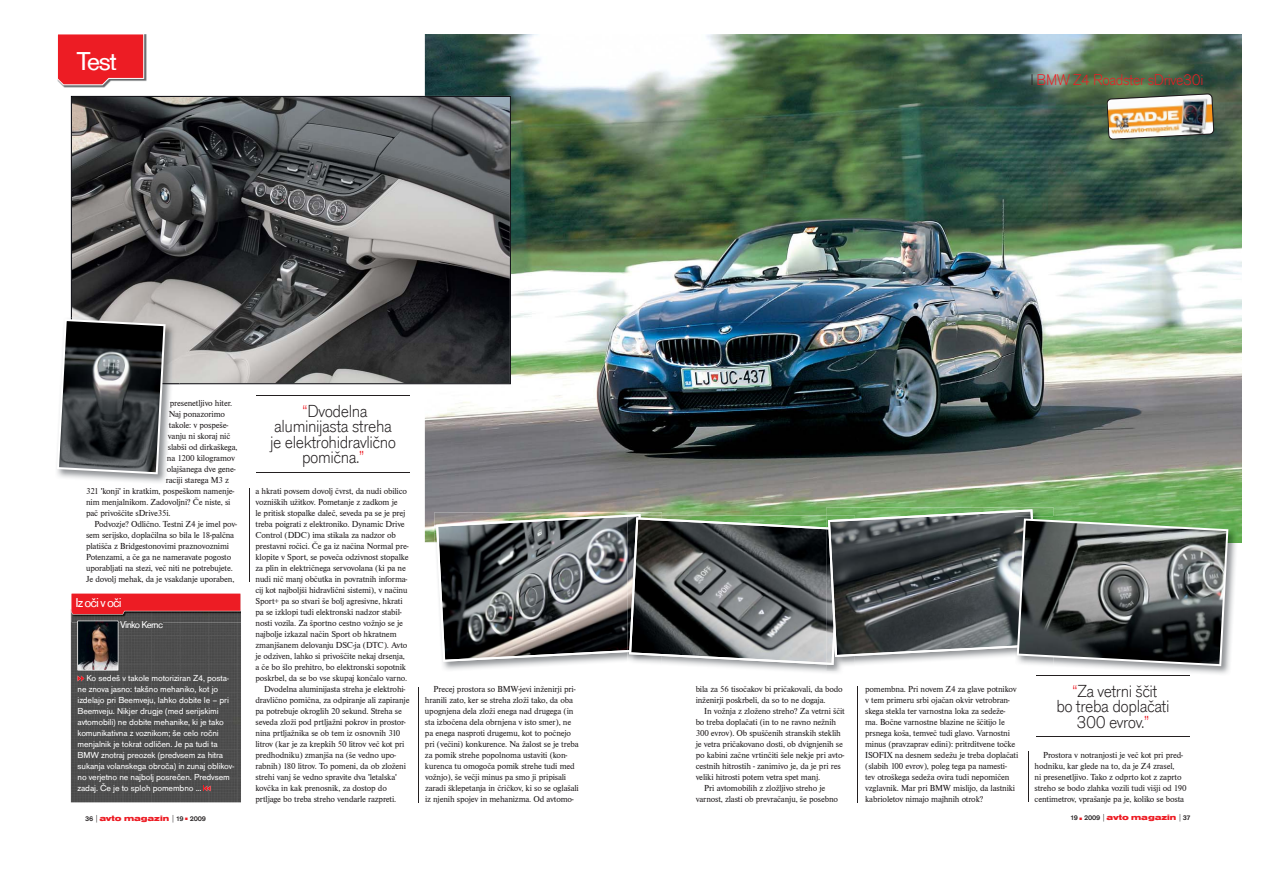
<style>
.page{position:relative;width:1276px;height:879px;background:#fff}
.page>*{position:absolute;margin:0;border:0;box-sizing:border-box;transform-origin:0 0}
.t1{font:26.7px "Accius T";color:#fff}
.t2{font:18px/15.5px "Accius T Ligh";letter-spacing:-.025em;color:#231f20;text-align:center}
.t3{font:16px "Accius T Ligh";letter-spacing:-.025em;color:#ed1c24}
.t4{font:13.3px "Accius T";letter-spacing:-.07em;color:#fff}
.t5{font:10.2px "Accius T";letter-spacing:-.07em;color:#fff}
.t6{font:9px/11px "Nimbus Rom D";letter-spacing:-.02em;color:#231f20}
.t7{font:9px/11px "Accius T";letter-spacing:-.015em;color:#fff}
.t8{font:8px "Nimbus San D Blac Exte";color:#ed1c24}
.s1{color:#231f20}
.s2{font-family:"Accius T";font-weight:500;font-size:7px;color:#231f20}
.s3{font-family:"Accius T Ligh";font-size:9px;color:#231f20}
.s4{color:#ed1c24}
</style>
<div class="page">
<img style="left:62px;top:34px;width:85px;height:54px">
<svg style="left:57px;top:34px;width:87px;height:51px;background:#eb2f37"></svg>
<img style="left:425px;top:34px;width:817px;height:508px">
<svg style="left:71px;top:96px;width:440px;height:288px;background:#5a5a5b"></svg>
<div style="left:71px;top:614px;width:170px;height:188px;background:#4e4e4e"></div>
<svg style="left:78px;top:622px;width:40px;height:59px;background:#4a4241"></svg>
<svg style="left:204px;top:785px;width:7px;height:6px"></svg>
<img style="left:72px;top:614px;width:169px;height:8px">
<img style="left:120px;top:621px;width:43px;height:1px">
<svg style="left:71px;top:593px;width:170px;height:21px;background:#dc282f"></svg>
<img style="left:826px;top:507px;width:227px;height:2px">
<img style="left:826px;top:666px;width:19px;height:5px">
<img style="left:1076px;top:542px;width:166px;height:134px">
<img style="left:1228px;top:517px;width:14px;height:25px">
<svg style="left:436px;top:509px;width:792px;height:157px;background:#626865"></svg>
<img style="left:58px;top:317px;width:108px;height:166px">
<img style="left:71px;top:317px;width:109px;height:2px">
<svg style="left:57px;top:319px;width:123px;height:155px;background:#5d6061"></svg>
<hr style="left:256px;top:395px;width:154px;height:1px;background:#231f20">
<hr style="left:256px;top:472px;width:154px;height:1px;background:#231f20">
<hr style="left:1036px;top:675px;width:153px;height:1px;background:#231f20">
<hr style="left:1036px;top:736px;width:153px;height:1px;background:#231f20">
<hr style="left:249px;top:489px;width:1px;height:93px;background:#231f20">
<hr style="left:418px;top:686px;width:1px;height:116px;background:#231f20">
<hr style="left:857px;top:686px;width:1px;height:116px;background:#231f20">
<hr style="left:1028px;top:751px;width:1px;height:51px;background:#231f20">
<img style="left:1106px;top:93px;width:109px;height:47px">
<h1 class="t1" style="left:77px;top:45px;width:42px">Test</h1>
<h3 class="t3" style="left:1030px;top:70px;width:175px"><span class="s1">I</span> BMW Z4 Roadster sDrive30i</h3>
<p class="t6" style="left:170px;top:397px;width:64px">presenetljivo hiter.</p>
<p class="t6" style="left:169px;top:408px;width:58px">Naj ponazorimo</p>
<p class="t6" style="left:169px;top:419px;width:61px">takole: v pospeše-</p>
<p class="t6" style="left:168px;top:430px;width:64px">vanju ni skoraj nič</p>
<p class="t6" style="left:168px;top:441px;width:71px">slabši od dirkaškega,</p>
<p class="t6" style="left:167px;top:452px;width:70px">na 1200 kilogramov</p>
<p class="t6" style="left:167px;top:463px;width:70px">olajšanega dve gene-</p>
<p class="t6" style="left:166px;top:474px;width:65px">raciji starega M3 z</p>
<p class="t6" style="left:106px;top:485px;width:130px">on n rat m, pospeškom namenje-</p>
<p class="t6" style="left:86px;top:496px;width:146px">nim menjalnikom. Zadovoljni? Če niste, si</p>
<p class="t6" style="left:86px;top:507px;width:86px">pač privoščite sDrive35i.</p>
<p class="t6" style="left:95px;top:518px;width:144px">Podvozje? Odlično. Testni Z4 je imel pov-</p>
<p class="t6" style="left:86px;top:529px;width:150px">sem serijsko, doplačilna so bila le 18-palčna</p>
<p class="t6" style="left:86px;top:540px;width:145px">platišča z Bridgestonovimi praznovoznimi</p>
<p class="t6" style="left:86px;top:551px;width:147px">Potenzami, a če ga ne nameravate pogosto</p>
<p class="t6" style="left:86px;top:562px;width:148px">uporabljati na stezi, več niti ne potrebujete.</p>
<p class="t6" style="left:86px;top:573px;width:150px">Je dovolj mehak, da je vsakdanje uporaben,</p>
<p class="t6" style="left:86px;top:485px;width:67px">321 'k ji' i k ki</p>
<h3 class="t4" style="left:75px;top:594px;width:48px">Iz oči v oči</h3>
<p class="t5" style="left:120px;top:619px;width:29px">Vik K</p>
<p class="t5" style="left:127px;top:619px;width:38px">n o ernc</p>
<p class="t7" style="left:78px;top:673px;width:158px;text-indent:9px">Ko sedeš v takole motoriziran Z4, posta&shy;ne znova jasno: takšno mehaniko, kot jo izdelajo pri Beemveju, lahko dobite le – pri Beemveju. Nikjer drugje (med serijskimi avtomobili) ne dobite mehanike, ki je tako komunikativna z voznikom; še celo ročni menjalnik je tokrat odličen. Je pa tudi ta BMW znotraj preozek (predvsem za hitra sukanja volanskega obroča) in zunaj oblikov&shy;no verjetno ne najbolj posrečen. Predvsem zadaj. Če je to sploh pomembno ...</p>
<p class="t8" style="left:85px;top:814px;width:122px"><span class="s2">36</span> <span class="s3">|</span>avto maga zin <span class="s3">|</span> <span class="s2">19</span> ■ <span class="s2">2009</span></p>
<h2 class="t2" style="left:270px;top:403px;width:128px"><span class="s4">“</span>Dvodelna aluminijasta streha je elektrohidravlično pomična.<span class="s4">”</span></h2>
<p class="t6" style="left:255px;top:485px;width:153px">a hkrati povsem dovolj čvrst, da nudi obilico</p>
<p class="t6" style="left:255px;top:496px;width:144px">vozniških užitkov. Pometanje z zadkom je</p>
<p class="t6" style="left:255px;top:507px;width:151px">le pritisk stopalke daleč, seveda pa se je prej</p>
<p class="t6" style="left:255px;top:518px;width:151px">treba poigrati z elektroniko. Dynamic Drive</p>
<p class="t6" style="left:255px;top:529px;width:142px">Control (DDC) ima stikala za nadzor ob</p>
<p class="t6" style="left:255px;top:540px;width:154px">prestavni ročici. Če ga iz načina Normal pre-</p>
<p class="t6" style="left:255px;top:551px;width:155px">klopite v Sport, se poveča odzivnost stopalke</p>
<p class="t6" style="left:255px;top:562px;width:152px">za plin in električnega servovolana (ki pa ne</p>
<p class="t6" style="left:255px;top:573px;width:153px">nudi nič manj občutka in povratnih informa-</p>
<p class="t6" style="left:255px;top:584px;width:154px">cij kot najboljši hidravlični sistemi), v načinu</p>
<p class="t6" style="left:255px;top:595px;width:149px">Sport+ pa so stvari še bolj agresivne, hkrati</p>
<p class="t6" style="left:255px;top:606px;width:148px">pa se izklopi tudi elektronski nadzor stabil-</p>
<p class="t6" style="left:255px;top:617px;width:149px">nosti vozila. Za športno cestno vožnjo se je</p>
<p class="t6" style="left:255px;top:628px;width:143px">najbolje izkazal način Sport ob hkratnem</p>
<p class="t6" style="left:255px;top:639px;width:153px">zmanjšanem delovanju DSC-ja (DTC). Avto</p>
<p class="t6" style="left:255px;top:650px;width:151px">je odziven, lahko si privoščite nekaj drsenja,</p>
<p class="t6" style="left:255px;top:661px;width:152px">a če bo šlo prehitro, bo elektronski sopotnik</p>
<p class="t6" style="left:255px;top:672px;width:153px">poskrbel, da se bo vse skupaj končalo varno.</p>
<p class="t6" style="left:264px;top:683px;width:143px">Dvodelna aluminijasta streha je elektrohi-</p>
<p class="t6" style="left:255px;top:694px;width:156px">dravlično pomična, za odpiranje ali zapiranje</p>
<p class="t6" style="left:255px;top:705px;width:148px">pa potrebuje okroglih 20 sekund. Streha se</p>
<p class="t6" style="left:255px;top:716px;width:152px">seveda zloži pod prtljažni pokrov in prostor-</p>
<p class="t6" style="left:255px;top:727px;width:146px">nina prtljažnika se ob tem iz osnovnih 310</p>
<p class="t6" style="left:255px;top:738px;width:151px">litrov (kar je za krepkih 50 litrov več kot pri</p>
<p class="t6" style="left:255px;top:749px;width:142px">predhodniku) zmanjša na (še vedno upo-</p>
<p class="t6" style="left:255px;top:760px;width:152px">rabnih) 180 litrov. To pomeni, da ob zloženi</p>
<p class="t6" style="left:255px;top:771px;width:143px">strehi vanj še vedno spravite dva 'letalska'</p>
<p class="t6" style="left:255px;top:782px;width:133px">kovčka in kak prenosnik, za dostop do</p>
<p class="t6" style="left:255px;top:793px;width:142px">prtljage bo treba streho vendarle razpreti.</p>
<p class="t6" style="left:425px;top:683px;width:155px;text-indent:9px">Precej prostora so BMW-jevi inženirji pri&shy;hranili zato, ker se streha zloži tako, da oba upognjena dela zloži enega nad drugega (in sta izbočena dela obrnjena v isto smer), ne pa enega nasproti drugemu, kot to počnejo pri (večini) konkurence. Na žalost se je treba za pomik strehe popolnoma ustaviti (kon&shy;kurenca tu omogoča pomik strehe tudi med vožnjo), še večji minus pa smo ji pripisali zaradi šklepetanja in čričkov, ki so se oglašali iz njenih spojev in mehanizma. Od avtomo-</p>
<p class="t6" style="left:695px;top:683px;width:149px">bila za 56 tisočakov bi pričakovali, da bodo inženirji poskrbeli, da so to ne dogaja.</p>
<p class="t6" style="left:704px;top:705px;width:142px">In vožnja z zloženo streho? Za vetrni ščit</p>
<p class="t6" style="left:695px;top:716px;width:142px">bo treba doplačati (in to ne ravno nežnih</p>
<p class="t6" style="left:695px;top:727px;width:147px">300 evrov). Ob spuščenih stranskih steklih</p>
<p class="t6" style="left:695px;top:738px;width:149px">je vetra pričakovano dosti, ob dvignjenih se</p>
<p class="t6" style="left:695px;top:749px;width:150px">po kabini začne vrtinčiti šele nekje pri avto-</p>
<p class="t6" style="left:695px;top:760px;width:147px">cestnih hitrostih - zanimivo je, da je pri res</p>
<p class="t6" style="left:695px;top:771px;width:126px">veliki hitrosti potem vetra spet manj.</p>
<p class="t6" style="left:704px;top:782px;width:123px">Pri avtomobilih z zložljivo streho je</p>
<p class="t6" style="left:695px;top:793px;width:144px">varnost, zlasti ob prevračanju, še posebno</p>
<p class="t6" style="left:865px;top:683px;width:155px">pomembna. Pri novem Z4 za glave potnikov v tem primeru srbi ojačan okvir vetrobran&shy;skega stekla ter varnostna loka za sedeže&shy;ma. Bočne varnostne blazine ne ščitijo le prsnega koša, temveč tudi glavo. Varnostni minus (pravzaprav edini): pritrditvene točke ISOFIX na desnem sedežu je treba doplačati (slabih 100 evrov), poleg tega pa namesti&shy;tev otroškega sedeža ovira tudi nepomičen vzglavnik. Mar pri BMW mislijo, da lastniki kabrioletov nimajo majhnih otrok?</p>
<h2 class="t2" style="left:1056px;top:683px;width:115px"><span class="s4">“</span>Za vetrni ščit<br>bo treba doplačati<br>300 evrov.<span class="s4">”</span></h2>
<p class="t6" style="left:1034px;top:749px;width:153px;text-indent:9px">Prostora v notranjosti je več kot pri pred&shy;hodniku, kar glede na to, da je Z4 zrasel,<br>ni presenetljivo. Tako z odprto kot z zaprto streho se bodo zlahka vozili tudi višji od 190 centimetrov, vprašanje pa je, koliko se bosta</p>
<p class="t8" style="left:1070px;top:813px;width:122px"><span class="s2">19</span> ■ <span class="s2">2009</span> <span class="s3">|</span>avto maga zin <span class="s3">|</span> <span class="s2">37</span></p>
</div>
